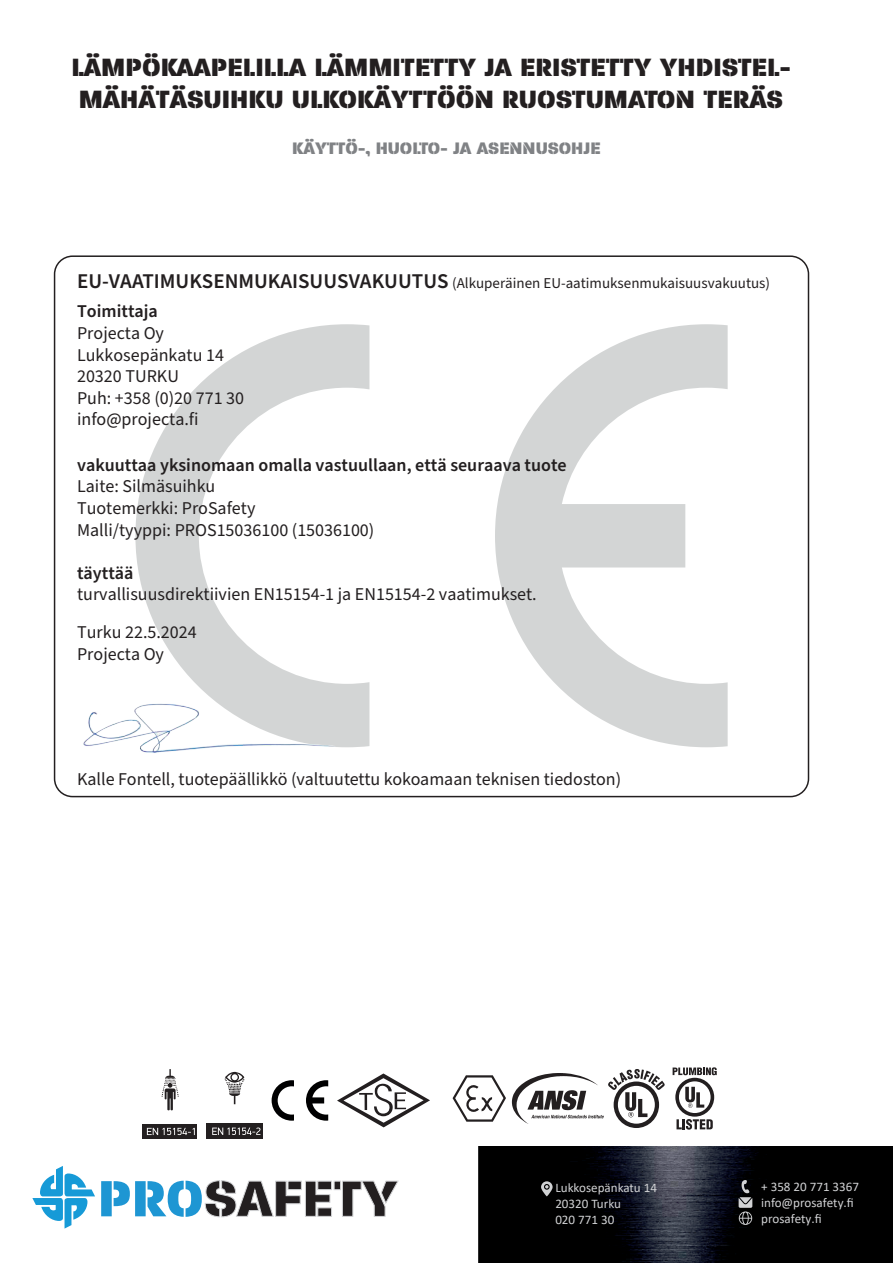
<style>
.page{position:relative;width:893px;height:1263px;background:#fff}
.page>*{position:absolute;margin:0;border:0;box-sizing:border-box;transform-origin:0 0}
.t1{font:800 27px/32.4px "Paralucent Stencil";color:#231f20}
.t2{font:18px/21.6px "Source Sans Pro";color:#231f20}
.t3{font:600 18px "Source Sans Pro";color:#231f20}
.t4{font:800 18px "Paralucent Stencil";color:#808285}
.t5{font:15px "Source Sans Pro";color:#231f20}
.t6{font:13.05px/15.9px "Calibri";color:#d1d2d4}
.s1{font-weight:600;font-size:21px}
</style>
<div class="page">
<img style="left:479px;top:1146px;width:414px;height:117px">
<svg style="left:739px;top:1180px;width:13px;height:45px"></svg>
<svg style="left:541px;top:1181px;width:12px;height:15px"></svg>
<svg style="left:32px;top:1166px;width:63px;height:62px"></svg>
<svg style="left:101px;top:1180px;width:297px;height:37px"></svg>
<div style="left:143px;top:1124px;width:54px;height:15px;background:#231f20"></div>
<svg style="left:147px;top:1128px;width:48px;height:7px"></svg>
<svg style="left:162px;top:1069px;width:17px;height:41px"></svg>
<svg style="left:453px;top:1075px;width:53px;height:47px"></svg>
<svg style="left:512px;top:1069px;width:153px;height:59px"></svg>
<svg style="left:673px;top:1067px;width:44px;height:62px"></svg>
<svg style="left:337px;top:1073px;width:93px;height:54px"></svg>
<svg style="left:306px;top:1080px;width:22px;height:41px"></svg>
<svg style="left:272px;top:1080px;width:22px;height:41px"></svg>
<svg style="left:225px;top:1072px;width:19px;height:32px"></svg>
<div style="left:207px;top:1123px;width:56px;height:16px;background:#231f20"></div>
<svg style="left:212px;top:1127px;width:48px;height:8px"></svg>
<svg style="left:495px;top:324px;width:233px;height:423px"></svg>
<svg style="left:135px;top:324px;width:234px;height:348px"></svg>
<img style="left:53px;top:672px;width:317px;height:115px">
<h1 class="t1" style="left:71px;top:50px;width:721px">LÄMPÖKAAPELILLA LÄMMITETTY JA ERISTETTY YHDISTEL-<br>MÄHÄTÄSUIHKU ULKOKÄYTTÖÖN RUOSTUMATON TERÄS</h1>
<p class="t4" style="left:292px;top:136px;width:310px">KÄYTTÖ-, HUOLTO- JA ASENNUSOHJE</p>
<p class="t5" style="left:77px;top:273px;width:695px"><span class="s1">EU-VAATIMUKSENMUKAISUUSVAKUUTUS</span> (Alkuperäinen EU-aatimuksenmukaisuusvakuutus)</p>
<p class="t3" style="left:77px;top:299px;width:82px">Toimittaja</p>
<p class="t2" style="left:77px;top:323px;width:168px">Projecta Oy<br>Lukkosepänkatu 14<br>20320 TURKU<br>Puh: +358 (0)20 771 30 info@projecta.fi</p>
<p class="t3" style="left:77px;top:453px;width:491px">vakuuttaa yksinomaan omalla vastuullaan, että seuraava tuote</p>
<p class="t2" style="left:77px;top:476px;width:299px">Laite: Silmäsuihku<br>Tuotemerkki: ProSafety<br>Malli/tyyppi: PROS15036100 (15036100)</p>
<p class="t3" style="left:77px;top:561px;width:58px">täyttää</p>
<p class="t2" style="left:77px;top:576px;width:461px;line-height:37.7px">turvallisuusdirektiivien EN15154-1 ja EN15154-2 vaatimukset.<br>Turku 22.5.2024</p>
<p class="t2" style="left:77px;top:643px;width:88px">Projecta Oy</p>
<p class="t2" style="left:77px;top:769px;width:545px">Kalle Fontell, tuotepäällikkö (valtuutettu kokoamaan teknisen tiedoston)</p>
<p class="t6" style="left:555px;top:1179px;width:103px">Lukkosepänkatu 14<br>20320 Turku<br>020 771 30</p>
<p class="t6" style="left:761px;top:1178px;width:99px">+ 358 20 771 3367 info@prosafety.fi prosafety.fi</p>
</div>
